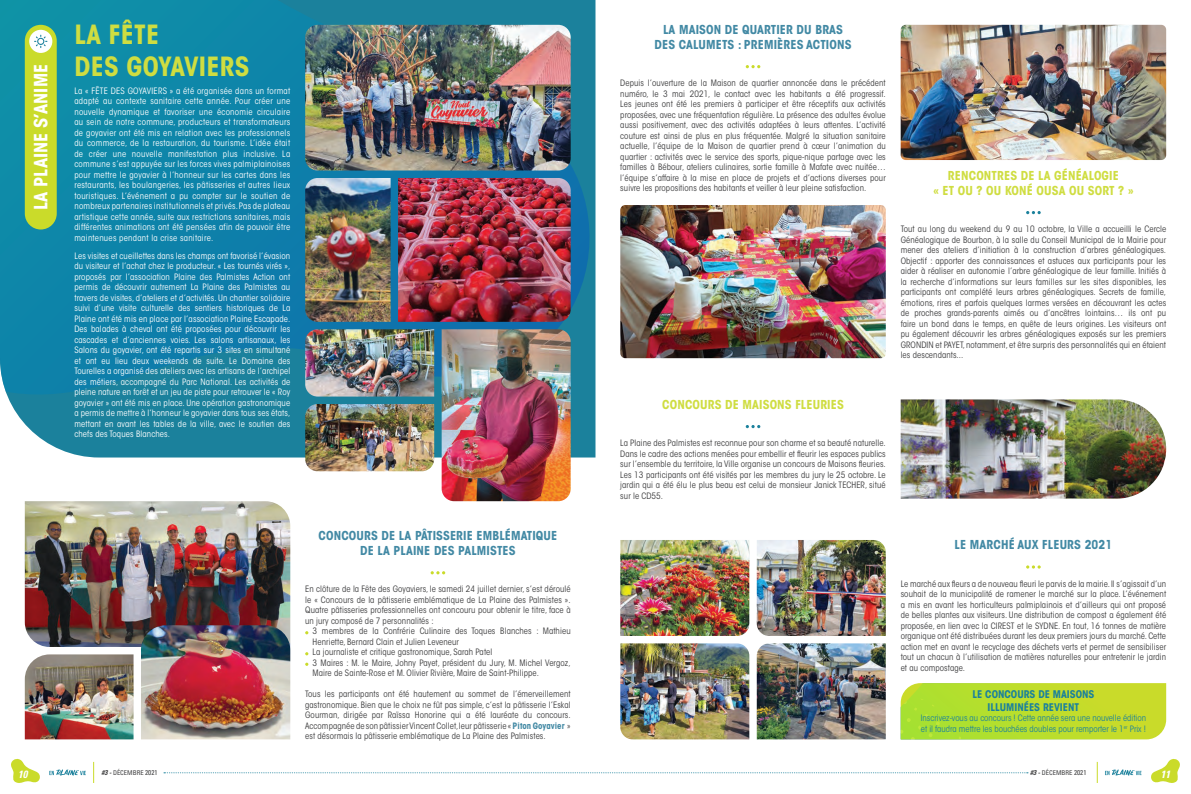
<style>
.page{position:relative;width:1191px;height:794px;background:#fff}
.page>*{position:absolute;margin:0;border:0;box-sizing:border-box;transform-origin:0 0}
.t1{font:700 condensed 26.25px/31.5px "ITC Avant Garde Std";letter-spacing:.01em;color:#cfdd41}
.t2{font:700 condensed 18.2px "ITC Avant Garde Std";color:#fff}
.t3{font:700 condensed 12.25px/14.7px "ITC Avant Garde Std";letter-spacing:.01em;color:#4289a4;text-align:center}
.t4{font:700 condensed 12.25px/14.7px "ITC Avant Garde Std";letter-spacing:.01em;color:#cfdd41;text-align:center}
.t5{font:700 condensed 10.5px/12.6px "ITC Avant Garde Std";color:#1b819c;text-align:center}
.t6{font:italic 700 condensed 10.5px "Univers LT Std";color:#fff}
.t7{font:condensed 8.75px/10.5px "ITC Avant Garde Std";letter-spacing:.01em;color:#3e3e3f;text-align:justify}
.t8{font:condensed 8.75px/10.5px "ITC Avant Garde Std";letter-spacing:.015em;color:#fff;text-align:justify}
.t9{font:condensed 8.75px/10.5px "ITC Avant Garde Std";color:#1b819c}
.t10{font:condensed 6.56px "Univers LT Std";color:#3e3e3f}
.s1{font-weight:700;color:#4289a4}
.s2{font-weight:700;font-style:italic;font-size:7px}
.s3{font-size:7px}
</style>
<div class="page">
<svg style="left:7px;top:0;width:588px;height:457px;background:#2a89a2"></svg>
<svg style="left:0;top:0;width:590px;height:395px;background:#1083a7"></svg>
<svg style="left:11px;top:758px;width:29px;height:25px"></svg>
<svg style="left:1151px;top:758px;width:29px;height:25px"></svg>
<svg style="left:93px;top:762px;width:1px;height:21px"></svg>
<svg style="left:1097px;top:762px;width:1px;height:21px"></svg>
<svg style="left:49px;top:769px;width:37px;height:6px"></svg>
<svg style="left:1105px;top:769px;width:36px;height:6px"></svg>
<svg style="left:164px;top:772px;width:864px;height:1px"></svg>
<div style="left:25px;top:25px;width:32px;height:204px;background:#cadb2a;border-radius:16px"></div>
<div style="left:29px;top:30px;width:23px;height:23px;background:#fff;border-radius:50%"></div>
<svg style="left:34px;top:35px;width:13px;height:13px"></svg>
<img style="left:25px;top:501px;width:265px;height:146px">
<img style="left:25px;top:654px;width:108px;height:85px">
<img style="left:141px;top:625px;width:149px;height:114px">
<img style="left:756px;top:643px;width:129px;height:96px">
<img style="left:620px;top:643px;width:129px;height:96px">
<img style="left:756px;top:540px;width:129px;height:96px">
<img style="left:620px;top:540px;width:129px;height:96px">
<img style="left:900px;top:25px;width:266px;height:135px">
<img style="left:620px;top:205px;width:265px;height:153px">
<svg style="left:430px;top:571px;width:15px;height:3px"></svg>
<svg style="left:745px;top:65px;width:15px;height:3px"></svg>
<svg style="left:1026px;top:565px;width:14px;height:3px"></svg>
<svg style="left:1026px;top:211px;width:14px;height:3px"></svg>
<img style="left:900px;top:399px;width:266px;height:99px">
<svg style="left:745px;top:425px;width:15px;height:3px"></svg>
<svg style="left:900px;top:683px;width:266px;height:57px;background:#bcde31"></svg>
<img style="left:305px;top:25px;width:265px;height:145px">
<img style="left:305px;top:329px;width:129px;height:67px">
<img style="left:305px;top:404px;width:129px;height:67px">
<img style="left:441px;top:329px;width:129px;height:172px">
<img style="left:398px;top:178px;width:172px;height:144px">
<img style="left:305px;top:178px;width:85px;height:144px">
<p class="t2" style="left:29px;top:210px;width:147px;rotate:-90deg">LA PLAINE S’ANIME</p>
<p class="t1" style="left:74px;top:19px;width:176px">LA FÊTE<br>DES GOYAVIERS</p>
<p class="t8" style="left:74px;top:85px;width:217px">La « FÊTE DES GOYAVIERS » a été organisée dans un format adapté au contexte sanitaire cette année. Pour créer une nouvelle dynamique et favoriser une économie circulaire au sein de notre commune, producteurs et transformateurs de goyavier ont été mis en relation avec les professionnels du commerce, de la restauration, du tourisme. L’idée était de créer une nouvelle manifestation plus inclusive. La commune s’est appuyée sur les forces vives palmiplainoises pour mettre le goyavier à l’honneur sur les cartes dans les restaurants, les boulangeries, les pâtisseries et autres lieux touristiques. L’événement a pu compter sur le soutien de nombreux partenaires institutionnels et privés. Pas de plateau artistique cette année, suite aux restrictions sanitaires, mais différentes animations ont été pensées afin de pouvoir être maintenues pendant la crise sanitaire.</p>
<p class="t8" style="left:74px;top:250px;width:217px">Les visites et cueillettes dans les champs ont favorisé l’évasion du visiteur et l’achat chez le producteur. « Les tournés virés », proposés par l’association Plaine des Palmistes Action ont permis de découvrir autrement La Plaine des Palmistes au travers de visites, d’ateliers et d’activités. Un chantier solidaire suivi d’une visite culturelle des sentiers historiques de La Plaine ont été mis en place par l’association Plaine Escapade.<br>Des balades à cheval ont été proposées pour découvrir les cascades et d’anciennes voies. Les salons artisanaux, les Salons du goyavier, ont été repartis sur 3 sites en simultané et ont eu lieu deux weekends de suite. Le Domaine des Tourelles a organisé des ateliers avec les artisans de l’archipel des métiers, accompagné du Parc National. Les activités de pleine nature en forêt et un jeu de piste pour retrouver le « Roy goyavier » ont été mis en place. Une opération gastronomique a permis de mettre à l’honneur le goyavier dans tous ses états, mettant en avant les tables de la ville, avec le soutien des chefs des Toques Blanches.</p>
<p class="t3" style="left:318px;top:528px;width:240px">CONCOURS DE LA PÂTISSERIE EMBLÉMATIQUE<br>DE LA PLAINE DES PALMISTES</p>
<p class="t7" style="left:305px;top:584px;width:267px">En clôture de la Fête des Goyaviers, le samedi 24 juillet dernier, s’est déroulé le « Concours de la pâtisserie emblématique de La Plaine des Palmistes ».<br>Quatre pâtisseries professionnelles ont concouru pour obtenir le titre, face à un jury composé de 7 personnalités :</p>
<p class="t7" style="left:313px;top:626px;width:259px">3 membres de la Confrérie Culinaire des Toques Blanches : Mathieu<br>Henriette, Bernard Clain et Julien Leveneur</p>
<p class="t7" style="left:313px;top:647px;width:181px">La journaliste et critique gastronomique, Sarah Patel</p>
<p class="t7" style="left:313px;top:657px;width:259px">3 Maires : M. le Maire, Johny Payet, président du Jury, M. Michel Vergoz,<br>Maire de Sainte-Rose et M. Olivier Rivière, Maire de Saint-Philippe.</p>
<p class="t7" style="left:305px;top:689px;width:267px">Tous les participants ont été hautement au sommet de l’émerveillement gastronomique. Bien que le choix ne fût pas simple, c’est la pâtisserie l’Eskal Gourman, dirigée par Raïssa Honorine qui a été lauréate du concours.<br>Accompagnée de son pâtissier Vincent Collet,leur pâtisserie « <span class="s1">Piton Goyavier</span> » est désormais la pâtisserie emblématique de La Plaine des Palmistes.</p>
<p class="t3" style="left:654px;top:22px;width:198px">LA MAISON DE QUARTIER DU BRAS<br>DES CALUMETS : PREMIÈRES ACTIONS</p>
<p class="t7" style="left:620px;top:78px;width:267px">Depuis l’ouverture de la Maison de quartier annoncée dans le précédent numéro, le 3 mai 2021, le contact avec les habitants a été progressif.<br>Les jeunes ont été les premiers à participer et être réceptifs aux activités proposées, avec une fréquentation régulière. La présence des adultes évolue aussi positivement, avec des activités adaptées à leurs attentes. L’activité couture est ainsi de plus en plus fréquentée. Malgré la situation sanitaire actuelle, l’équipe de la Maison de quartier prend à cœur l’animation du quartier : activités avec le service des sports, pique-nique partage avec les familles à Bébour, ateliers culinaires, sortie famille à Mafate avec nuitée… l’équipe s’affaire à la mise en place de projets et d’actions diverses pour suivre les propositions des habitants et veiller à leur pleine satisfaction.</p>
<p class="t4" style="left:933px;top:168px;width:202px">RENCONTRES DE LA GÉNÉALOGIE<br>« ET OU ? OU KONÉ OUSA OU SORT ? »</p>
<p class="t7" style="left:900px;top:224px;width:267px">Tout au long du weekend du 9 au 10 octobre, la Ville a accueilli le Cercle Généalogique de Bourbon, à la salle du Conseil Municipal de la Mairie pour mener des ateliers d’initiation à la construction d’arbres généalogiques.<br>Objectif : apporter des connaissances et astuces aux participants pour les aider à réaliser en autonomie l’arbre généalogique de leur famille. Initiés à la recherche d’informations sur leurs familles sur les sites disponibles, les participants ont complété leurs arbres généalogiques. Secrets de famille, émotions, rires et parfois quelques larmes versées en découvrant les actes de proches grands-parents aimés ou d’ancêtres lointains… ils ont pu faire un bond dans le temps, en quête de leurs origines. Les visiteurs ont pu également découvrir les arbres généalogiques exposés sur les premiers GRONDIN et PAYET, notamment, et être surpris des personnalités qui en étaient les descendants...</p>
<p class="t4" style="left:662px;top:396px;width:183px">CONCOURS DE MAISONS FLEURIES</p>
<p class="t7" style="left:620px;top:438px;width:267px">La Plaine des Palmistes est reconnue pour son charme et sa beauté naturelle.<br>Dans le cadre des actions menées pour embellir et fleurir les espaces publics sur l’ensemble du territoire, la Ville organise un concours de Maisons fleuries.<br>Les 13 participants ont été visités par les membres du jury le 25 octobre. Le jardin qui a été élu le plus beau est celui de monsieur Janick TECHER, situé sur le CD55.</p>
<p class="t3" style="left:954px;top:537px;width:159px">LE MARCHÉ AUX FLEURS 2021</p>
<p class="t7" style="left:900px;top:578px;width:267px">Le marché aux fleurs a de nouveau fleuri le parvis de la mairie. Il s’agissait d’un souhait de la municipalité de ramener le marché sur la place. L’événement a mis en avant les horticulteurs palmiplainois et d’ailleurs qui ont proposé de belles plantes aux visiteurs. Une distribution de compost a également été proposée, en lien avec la CIREST et le SYDNE. En tout, 16 tonnes de matière organique ont été distribuées durant les deux premiers jours du marché. Cette action met en avant le recyclage des déchets verts et permet de sensibiliser tout un chacun à l’utilisation de matières naturelles pour entretenir le jardin et au compostage.</p>
<p class="t5" style="left:972px;top:688px;width:123px">LE CONCOURS DE MAISONS<br>ILLUMINÉES REVIENT</p>
<p class="t9" style="left:920px;top:713px;width:227px">Inscrivez-vous au concours ! Cette année sera une nouvelle édition et il faudra mettre les bouchées doubles pour remporter le 1<sup>er</sup> Prix !</p>
<p class="t6" style="left:18px;top:767px;width:11px">10</p>
<p class="t10" style="left:101px;top:769px;width:58px"><span class="s2">#3 -</span> DÉCEMBRE <span class="s3">2021</span></p>
<p class="t10" style="left:1030px;top:769px;width:58px"><span class="s2">#3 -</span> DÉCEMBRE <span class="s3">2021</span></p>
<p class="t6" style="left:1160px;top:767px;width:11px">11</p>
</div>
